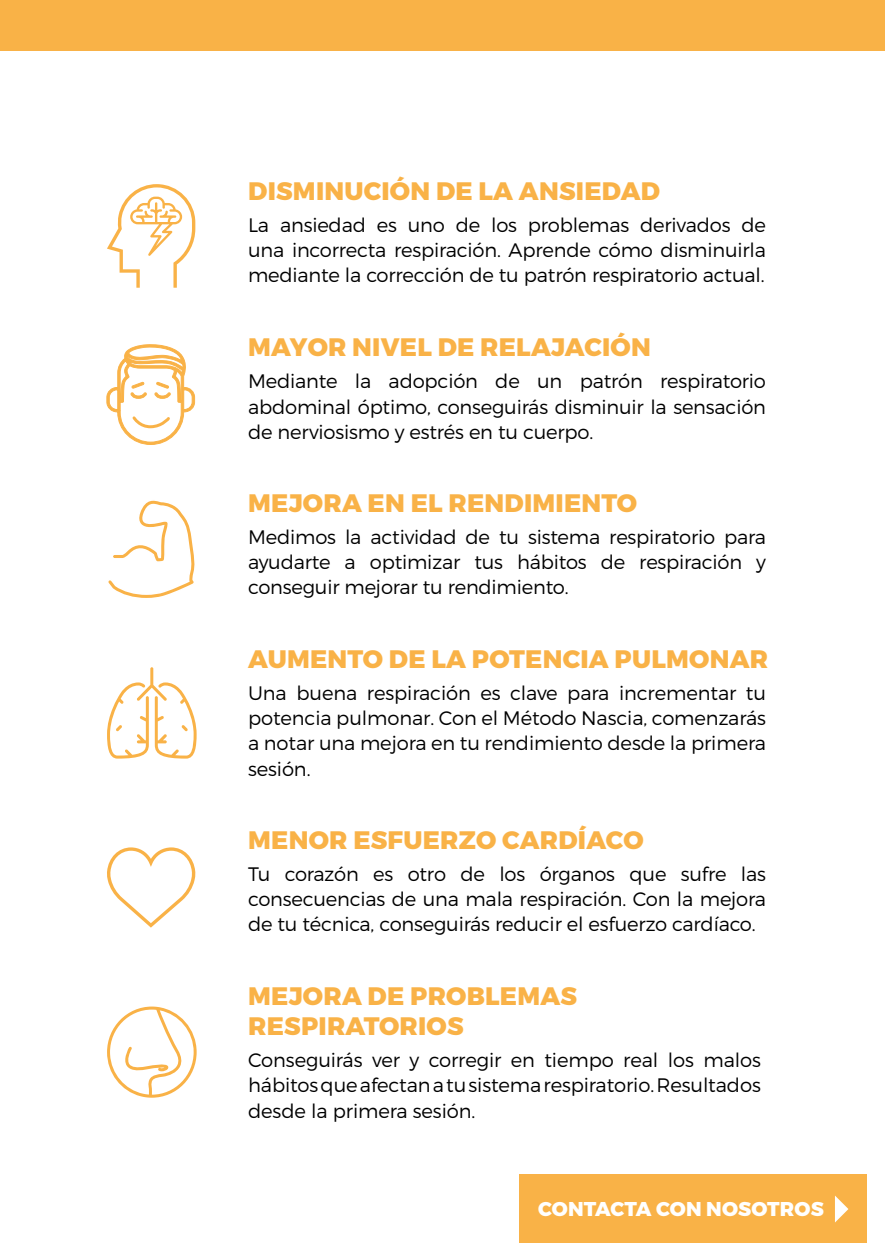
<style>
.page{position:relative;width:885px;height:1260px;background:#fff}
.page>*{position:absolute;margin:0;border:0;box-sizing:border-box;transform-origin:0 0}
.t1{font:800 25.2px/30.3px "Montserrat";letter-spacing:.01em;color:#f9b247}
.t2{font:800 19.95px "Montserrat";letter-spacing:.01em;color:#fff}
.t3{font:300 19.5px/25.2px "Montserrat";letter-spacing:-.01em;color:#000;text-align:justify}
</style>
<div class="page">
<svg style="left:107px;top:184px;width:88px;height:104px"></svg>
<svg style="left:107px;top:667px;width:90px;height:92px"></svg>
<svg style="left:107px;top:847px;width:89px;height:81px"></svg>
<svg style="left:107px;top:1007px;width:90px;height:91px"></svg>
<svg style="left:108px;top:500px;width:87px;height:98px"></svg>
<svg style="left:106px;top:344px;width:89px;height:101px"></svg>
<div style="left:519px;top:1174px;width:348px;height:68px;background:#f9b247"></div>
<svg style="left:835px;top:1196px;width:13px;height:27px"></svg>
<div style="left:0;top:0;width:885px;height:51px;background:#f9b247"></div>
<p class="t1" style="left:248px;top:177px;width:413px">DISMINUCIÓN DE LA ANSIEDAD</p>
<p class="t3" style="left:248px;top:212px;width:519px">La ansiedad es uno de los problemas derivados de una incorrecta respiración. Aprende cómo disminuirla mediante la corrección de tu patrón respiratorio actual.</p>
<p class="t1" style="left:248px;top:332px;width:404px">MAYOR NIVEL DE RELAJACIÓN</p>
<p class="t3" style="left:248px;top:368px;width:519px">Mediante la adopción de un patrón respiratorio abdominal óptimo, conseguirás disminuir la sensación de nerviosismo y estrés en tu cuerpo.</p>
<p class="t1" style="left:248px;top:489px;width:390px">MEJORA EN EL RENDIMIENTO</p>
<p class="t3" style="left:248px;top:524px;width:519px">Medimos la actividad de tu sistema respiratorio para ayudarte a optimizar tus hábitos de respiración y conseguir mejorar tu rendimiento.</p>
<p class="t1" style="left:248px;top:644px;width:521px">AUMENTO DE LA POTENCIA PULMONAR</p>
<p class="t3" style="left:248px;top:680px;width:519px">Una buena respiración es clave para incrementar tu potencia pulmonar. Con el Método Nascia, comenzarás a notar una mejora en tu rendimiento desde la primera sesión.</p>
<p class="t1" style="left:248px;top:825px;width:397px">MENOR ESFUERZO CARDÍACO</p>
<p class="t3" style="left:248px;top:861px;width:519px">Tu corazón es otro de los órganos que sufre las consecuencias de una mala respiración. Con la mejora de tu técnica, conseguirás reducir el esfuerzo cardíaco.</p>
<p class="t1" style="left:248px;top:981px;width:330px">MEJORA DE PROBLEMAS<br>RESPIRATORIOS</p>
<p class="t3" style="left:248px;top:1047px;width:514px">Conseguirás ver y corregir en tiempo real los malos hábitos que afectan a tu sistema respiratorio. Resultados desde la primera sesión.</p>
<p class="t2" style="left:538px;top:1197px;width:287px">CONTACTA CON NOSOTROS</p>
</div>
